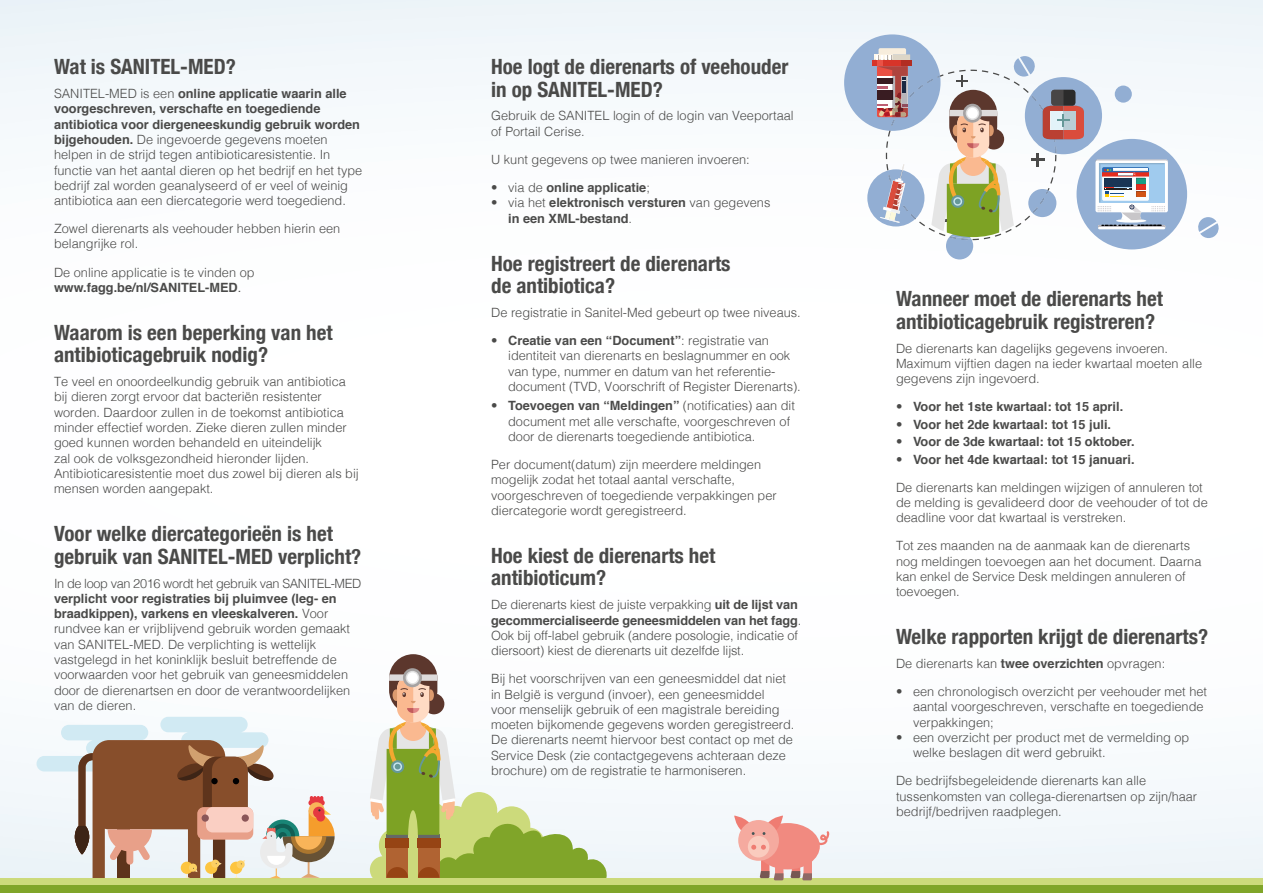
<style>
.page{position:relative;width:1263px;height:893px;background:#fff}
.page>*{position:absolute;margin:0;border:0;box-sizing:border-box;transform-origin:0 0}
.FAGG_2016_TITEL{font:700 condensed 21px/22.5px "Helvetica Neue";color:#4a4a49}
.FAGG_2016_BODY{font:300 12.75px/15.3px "Helvetica";color:#4a4a49}
.t1{font:700 12.75px/15.3px "Helvetica";color:#4a4a49}
.s1{font-weight:700}
.s2{font-weight:400}
.s3{font-weight:300}
</style>
<div class="page">
<div style="left:0;top:0;width:1263px;height:893px;background:linear-gradient(to right,#fafcfd,#fdfefe)"></div>
<div style="left:1076px;top:139px;width:111px;height:110px;background:#92aed3;border-radius:50%"></div>
<svg style="left:1197px;top:217px;width:22px;height:21px"></svg>
<svg style="left:0;top:654px;width:1263px;height:239px"></svg>
<svg style="left:403px;top:668px;width:19px;height:19px"></svg>
<svg style="left:406px;top:671px;width:13px;height:14px"></svg>
<div style="left:407px;top:672px;width:11px;height:11px;background:#fff;border-radius:50%"></div>
<svg style="left:844px;top:34px;width:324px;height:225px"></svg>
<svg style="left:963px;top:104px;width:19px;height:19px"></svg>
<div style="left:966px;top:106px;width:13px;height:14px;background:#e0e0e0;border-radius:50%"></div>
<div style="left:967px;top:108px;width:11px;height:11px;background:#fff;border-radius:50%"></div>
<p class="FAGG_2016_TITEL" style="left:54px;top:54px;width:183px">Wat is SANITEL-MED?</p>
<p class="FAGG_2016_BODY" style="left:54px;top:85px;width:310px">SANITEL-MED is een <span class="s1">online applicatie waarin alle voorgeschreven, verschafte en toegediende antibiotica voor diergeneeskundig gebruik worden bijgehouden.</span> De ingevoerde gegevens moeten helpen in de strijd tegen antibioticaresistentie. In functie van het aantal dieren op het bedrijf en het type bedrijf zal worden geanalyseerd of er veel of weinig antibiotica aan een diercategorie werd toegediend.</p>
<p class="FAGG_2016_BODY" style="left:54px;top:220px;width:288px">Zowel dierenarts als veehouder hebben hierin een belangrijke rol.</p>
<p class="FAGG_2016_BODY" style="left:54px;top:263px;width:202px">De online applicatie is te vinden op <span class="s1">www.fagg.be/nl/SANITEL-MED</span><span class="s2">.</span></p>
<p class="FAGG_2016_TITEL" style="left:54px;top:320px;width:280px">Waarom is een beperking van het antibioticagebruik nodig?</p>
<p class="FAGG_2016_BODY" style="left:54px;top:373px;width:306px">Te veel en onoordeelkundig gebruik van antibiotica bij dieren zorgt ervoor dat bacteriën resistenter worden. Daardoor zullen in de toekomst antibiotica minder effectief worden. Zieke dieren zullen minder goed kunnen worden behandeld en uiteindelijk<br>zal ook de volksgezondheid hieronder lijden.<br>Antibioticaresistentie moet dus zowel bij dieren als bij mensen worden aangepakt.</p>
<p class="FAGG_2016_TITEL" style="left:54px;top:521px;width:309px">Voor welke diercategorieën is het gebruik van SANITEL-MED verplicht?</p>
<p class="FAGG_2016_BODY" style="left:54px;top:574px;width:309px">In de loop van 2016 wordt het gebruik van SANITEL-MED <span class="s1">verplicht voor registraties bij pluimvee (leg- en braadkippen), varkens en vleeskalveren.</span> Voor rundvee kan er vrijblijvend gebruik worden gemaakt van SANITEL-MED. De verplichting is wettelijk vastgelegd in het koninklijk besluit betreffende de voorwaarden voor het gebruik van geneesmiddelen door de dierenartsen en door de verantwoordelijken van de dieren.</p>
<p class="FAGG_2016_TITEL" style="left:491px;top:54px;width:299px">Hoe logt de dierenarts of veehouder in op SANITEL-MED?</p>
<p class="FAGG_2016_BODY" style="left:491px;top:107px;width:304px">Gebruik de SANITEL login of de login van Veeportaal of Portail Cerise.</p>
<p class="FAGG_2016_BODY" style="left:491px;top:151px;width:260px">U kunt gegevens op twee manieren invoeren:</p>
<p class="t1" style="left:491px;top:180px;width:160px"><span class="s3">• via de</span> online applicatie<span class="s3">;</span></p>
<p class="t1" style="left:508px;top:195px;width:264px;text-indent:-17px"><span class="s3">• via het</span> elektronisch versturen <span class="s3">van gegevens </span>in een XML-bestand<span class="s3">.</span></p>
<p class="FAGG_2016_TITEL" style="left:491px;top:250px;width:241px">Hoe registreert de dierenarts de antibiotica?</p>
<p class="FAGG_2016_BODY" style="left:491px;top:304px;width:311px">De registratie in Sanitel-Med gebeurt op twee niveaus.</p>
<p class="FAGG_2016_BODY" style="left:508px;top:332px;width:294px;text-indent:-17px">• <span class="s1">Creatie van een “Document”</span>: registratie van identiteit van dierenarts en beslagnummer en ook van type, nummer en datum van het referentie&shy;document (TVD, Voorschrift of Register Dierenarts).</p>
<p class="FAGG_2016_BODY" style="left:508px;top:397px;width:288px;text-indent:-17px">• <span class="s1">Toevoegen van “Meldingen”</span> (notificaties) aan dit document met alle verschafte, voorgeschreven of door de dierenarts toegediende antibiotica.</p>
<p class="FAGG_2016_BODY" style="left:491px;top:456px;width:287px">Per document(datum) zijn meerdere meldingen mogelijk zodat het totaal aantal verschafte, voorgeschreven of toegediende verpakkingen per diercategorie wordt geregistreerd.</p>
<p class="FAGG_2016_TITEL" style="left:491px;top:543px;width:226px">Hoe kiest de dierenarts het antibioticum?</p>
<p class="FAGG_2016_BODY" style="left:491px;top:596px;width:312px">De dierenarts kiest de juiste verpakking <span class="s1">uit de lijst van gecommercialiseerde geneesmiddelen van het fagg</span>.<br>Ook bij off-label gebruik (andere posologie, indicatie of diersoort) kiest de dierenarts uit dezelfde lijst.</p>
<p class="FAGG_2016_BODY" style="left:491px;top:670px;width:305px">Bij het voorschrijven van een geneesmiddel dat niet in België is vergund (invoer), een geneesmiddel<br>voor menselijk gebruik of een magistrale bereiding moeten bijkomende gegevens worden geregistreerd.<br>De dierenarts neemt hiervoor best contact op met de Service Desk (zie contactgegevens achteraan deze brochure) om de registratie te harmoniseren.</p>
<p class="FAGG_2016_TITEL" style="left:896px;top:286px;width:268px">Wanneer moet de dierenarts het antibioticagebruik registreren?</p>
<p class="FAGG_2016_BODY" style="left:896px;top:340px;width:308px">De dierenarts kan dagelijks gegevens invoeren.<br>Maximum vijftien dagen na ieder kwartaal moeten alle gegevens zijn ingevoerd.</p>
<p class="t1" style="left:896px;top:399px;width:229px"><span class="s3">•</span> Voor het 1ste kwartaal: tot 15 april.</p>
<p class="t1" style="left:896px;top:417px;width:217px"><span class="s3">•</span> Voor het 2de kwartaal: tot 15 juli.</p>
<p class="t1" style="left:896px;top:434px;width:240px"><span class="s3">•</span> Voor de 3de kwartaal: tot 15 oktober.</p>
<p class="t1" style="left:896px;top:452px;width:240px"><span class="s3">•</span> Voor het 4de kwartaal: tot 15 januari.</p>
<p class="FAGG_2016_BODY" style="left:896px;top:479px;width:313px">De dierenarts kan meldingen wijzigen of annuleren tot de melding is gevalideerd door de veehouder of tot de deadline voor dat kwartaal is verstreken.</p>
<p class="FAGG_2016_BODY" style="left:896px;top:537px;width:307px">Tot zes maanden na de aanmaak kan de dierenarts nog meldingen toevoegen aan het document. Daarna kan enkel de Service Desk meldingen annuleren of toevoegen.</p>
<p class="FAGG_2016_TITEL" style="left:896px;top:624px;width:314px">Welke rapporten krijgt de dierenarts?</p>
<p class="FAGG_2016_BODY" style="left:896px;top:655px;width:271px">De dierenarts kan <span class="s1">twee overzichten</span> opvragen:</p>
<p class="FAGG_2016_BODY" style="left:913px;top:683px;width:296px;text-indent:-17px">• een chronologisch overzicht per veehouder met het aantal voorgeschreven, verschafte en toegediende verpakkingen;</p>
<p class="FAGG_2016_BODY" style="left:913px;top:729px;width:278px;text-indent:-17px">• een overzicht per product met de vermelding op welke beslagen dit werd gebruikt.</p>
<p class="FAGG_2016_BODY" style="left:896px;top:772px;width:303px">De bedrijfsbegeleidende dierenarts kan alle tussenkomsten van collega-dierenartsen op zijn/haar bedrijf/bedrijven raadplegen.</p>
</div>
